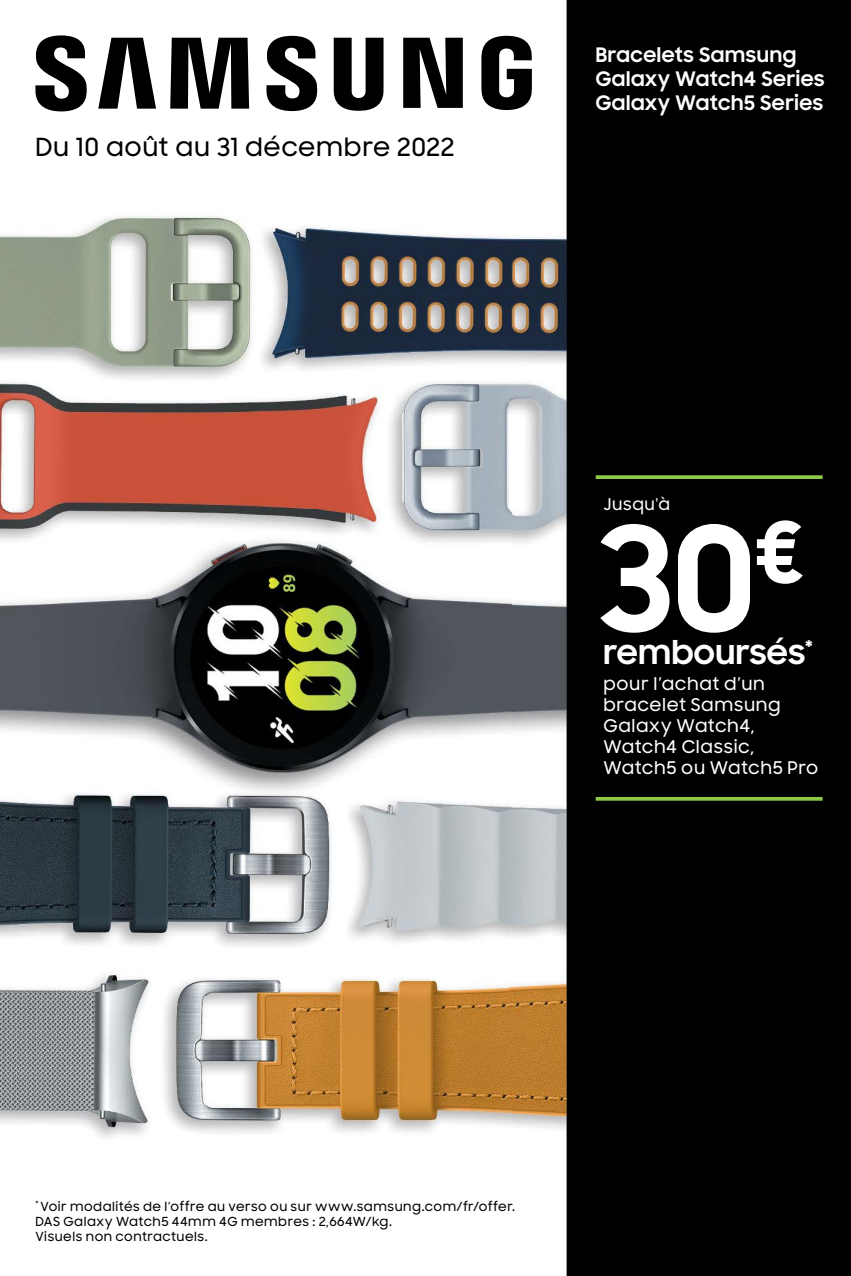
<style>
.page{position:relative;width:851px;height:1276px;background:#fff}
.page>*{position:absolute;margin:0;border:0;box-sizing:border-box;transform-origin:0 0}
.t1{font:700 145px "Samsung Sharp Sans";color:#fff}
.t2{font:700 32.5px "Samsung Sharp Sans";letter-spacing:.015em;color:#fff}
.t3{font:500 25px "Samsung Sharp Sans";letter-spacing:.025em;color:#000}
.t4{font:700 20px/24px "Samsung Sharp Sans";letter-spacing:.03em;color:#fff}
.t5{font:500 17.5px/21px "Samsung Sharp Sans";letter-spacing:.035em;color:#fff}
.t6{font:500 16.25px "Samsung Sharp Sans";color:#fff}
.t7{font:500 12.5px/15px "Samsung Sharp Sans";letter-spacing:.04em;color:#000}
</style>
<div class="page">
<img style="left:0;top:111px;width:510px;height:1027px">
<img style="left:510px;top:0;width:57px;height:850px">
<img style="left:510px;top:850px;width:57px;height:426px">
<div style="left:567px;top:0;width:283px;height:1276px;background:#000"></div>
<svg style="left:35px;top:35px;width:496px;height:76px"></svg>
<svg style="left:595px;top:475px;width:227px;height:4px"></svg>
<hr style="left:595px;top:797px;width:227px;height:3px;background:#8cc747">
<h3 class="t3" style="left:35px;top:129px;width:421px">Du 10 août au 31 décembre 2022</h3>
<h3 class="t4" style="left:595px;top:42px;width:230px">Bracelets Samsung<br>Galaxy Watch4 Series<br>Galaxy Watch5 Series</h3>
<h3 class="t6" style="left:603px;top:493px;width:68px">Jusqu'à</h3>
<h1 class="t1" style="left:599px;top:472px;width:206px">30<sup>€</sup></h1>
<h2 class="t2" style="left:603px;top:628px;width:211px">remboursés<sup>*</sup></h2>
<h3 class="t5" style="left:603px;top:672px;width:216px">pour l’achat d’un bracelet Samsung<br>Galaxy Watch4,<br>Watch4 Classic,<br>Watch5 ou Watch5 Pro</h3>
<p class="t7" style="left:35px;top:1198px;width:481px"><sup>*</sup> Voir modalités de l’offre au verso ou sur www.samsung.com/fr/offer.<br>DAS Galaxy Watch5 44mm 4G membres : 2,664W/kg.<br>Visuels non contractuels.</p>
</div>
